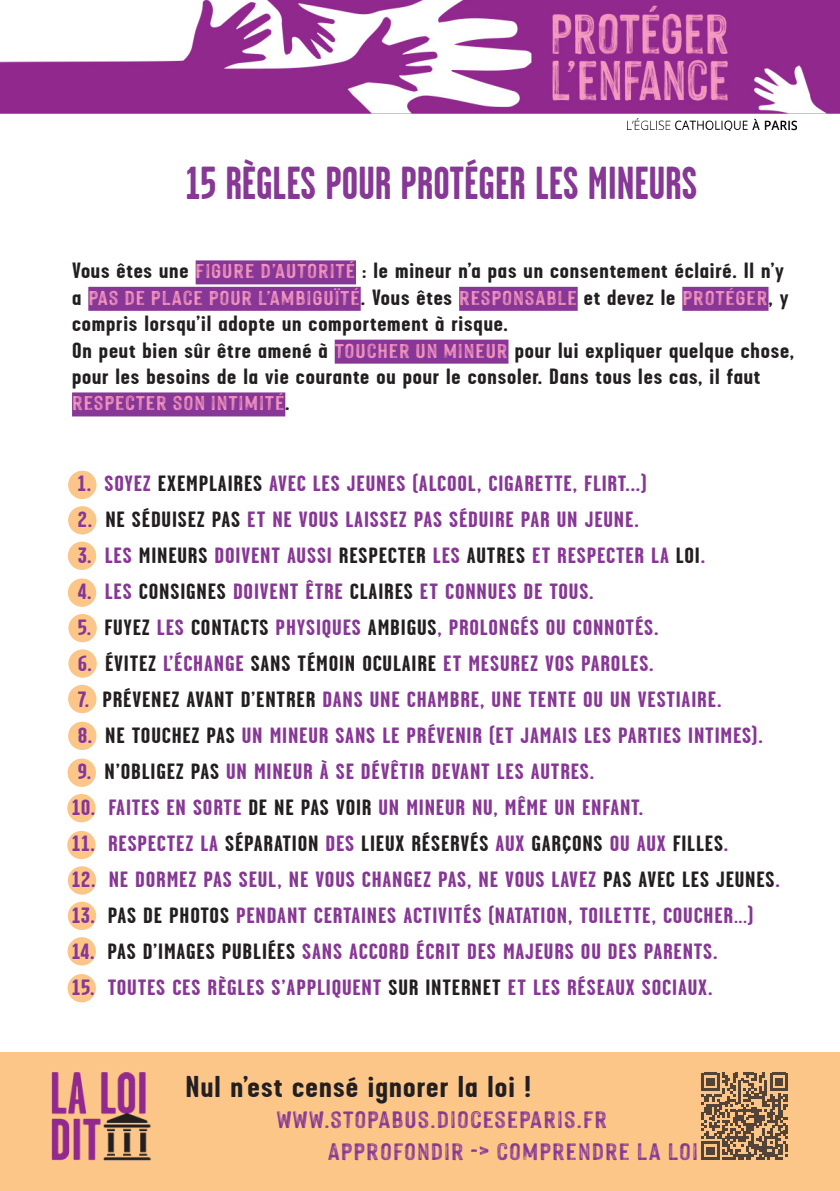
<style>
.page{position:relative;width:840px;height:1191px;background:#fff}
.page>*{position:absolute;margin:0;border:0;box-sizing:border-box;transform-origin:0 0}
.Titre{font:700 46px "Garage Gothic";color:#873795}
.t1{font:700 30px "Garage Gothic";letter-spacing:.03em;color:#231f20;scale:1.22 1}
.t2{font:26px "Hackney Personal Use Only";letter-spacing:.03em;color:#873795;scale:1.22 1}
.t3{font:700 22px "Garage Gothic";letter-spacing:.03em;color:#873795;scale:1.22 1}
.t4{font:700 22px/26.4px "Garage Gothic";letter-spacing:.03em;color:#231f20;scale:1.22 1}
.s1{font-family:"Hackney Personal Use Only";font-weight:400;color:#f395bf}
.s2{color:#231f20}
.s3{color:#873795}
</style>
<div class="page">
<div style="left:68px;top:471px;width:28px;height:28px;background:#fdc689;border-radius:50%"></div>
<div style="left:68px;top:506px;width:28px;height:28px;background:#fdc689;border-radius:50%"></div>
<div style="left:68px;top:541px;width:28px;height:29px;background:#fdc689;border-radius:50%"></div>
<div style="left:68px;top:578px;width:28px;height:29px;background:#fdc689;border-radius:50%"></div>
<div style="left:68px;top:614px;width:29px;height:28px;background:#fdc689;border-radius:50%"></div>
<div style="left:68px;top:649px;width:29px;height:28px;background:#fdc689;border-radius:50%"></div>
<div style="left:68px;top:685px;width:28px;height:28px;background:#fdc689;border-radius:50%"></div>
<div style="left:68px;top:721px;width:28px;height:29px;background:#fdc689;border-radius:50%"></div>
<div style="left:67px;top:758px;width:29px;height:29px;background:#fdc689;border-radius:50%"></div>
<div style="left:67px;top:794px;width:29px;height:28px;background:#fdc689;border-radius:50%"></div>
<div style="left:67px;top:831px;width:29px;height:28px;background:#fdc689;border-radius:50%"></div>
<div style="left:68px;top:866px;width:28px;height:28px;background:#fdc689;border-radius:50%"></div>
<div style="left:68px;top:901px;width:28px;height:29px;background:#fdc689;border-radius:50%"></div>
<div style="left:67px;top:937px;width:29px;height:28px;background:#fdc689;border-radius:50%"></div>
<div style="left:67px;top:974px;width:29px;height:28px;background:#fdc689;border-radius:50%"></div>
<div style="left:0;top:1052px;width:839px;height:139px;background:#fdc689"></div>
<div style="left:195px;top:260px;width:161px;height:24px;background:#873795"></div>
<div style="left:88px;top:287px;width:272px;height:24px;background:#873795"></div>
<div style="left:459px;top:287px;width:118px;height:24px;background:#873795"></div>
<div style="left:682px;top:287px;width:86px;height:24px;background:#873795"></div>
<div style="left:334px;top:340px;width:174px;height:24px;background:#873795"></div>
<div style="left:72px;top:392px;width:213px;height:24px;background:#873795"></div>
<img style="left:0;top:0;width:839px;height:113px">
<img style="left:51px;top:1071px;width:100px;height:90px">
<svg style="left:701px;top:1072px;width:86px;height:87px"></svg>
<img style="left:627px;top:119px;width:168px;height:12px">
<p class="Titre" style="left:186px;top:159px;width:512px">15 RÈGLES POUR PROTÉGER LES MINEURS</p>
<p class="t4" style="left:72px;top:258px;width:588px">Vous êtes une <span class="s1">FIGURE D’AUTORITÉ</span> : le mineur n’a pas un consentement éclairé. Il n’y a <span class="s1">PAS DE PLACE POUR L’AMBIGUÏTÉ</span>. Vous êtes <span class="s1">RESPONSABLE</span> et devez le <span class="s1">PROTÉGER</span>, y compris lorsqu’il adopte un comportement à risque.</p>
<p class="t4" style="left:72px;top:337px;width:593px">On peut bien sûr être amené à <span class="s1">TOUCHER UN MINEUR</span> pour lui expliquer quelque chose, pour les besoins de la vie courante ou pour le consoler. Dans tous les cas, il faut<br><span class="s1">RESPECTER SON INTIMITÉ</span>.</p>
<p class="t3" style="left:78px;top:471px;width:467px">1. SOYEZ <span class="s2">EXEMPLAIRES</span> AVEC LES JEUNES (ALCOOL, CIGARETTE, FLIRT...)</p>
<p class="t3" style="left:78px;top:507px;width:461px">2. <span class="s2">NE SÉDUISEZ PAS</span> ET NE VOUS LAISSEZ PAS SÉDUIRE PAR UN JEUNE.</p>
<p class="t3" style="left:78px;top:543px;width:515px">3. LES <span class="s2">MINEURS</span> DOIVENT AUSSI <span class="s2">RESPECTER</span> LES <span class="s2">AUTRES</span> ET RESPECTER LA <span class="s2">LOI</span>.</p>
<p class="t3" style="left:78px;top:579px;width:424px">4. LES <span class="s2">CONSIGNES</span> DOIVENT ÊTRE <span class="s2">CLAIRES</span> ET CONNUES DE TOUS.</p>
<p class="t3" style="left:78px;top:615px;width:477px">5. <span class="s2">FUYEZ</span> LES <span class="s2">CONTACTS</span> PHYSIQUES <span class="s2">AMBIGUS</span>, PROLONGÉS OU CONNOTÉS.</p>
<p class="t3" style="left:78px;top:651px;width:473px">6. <span class="s2">ÉVITEZ</span> L’ÉCHANGE <span class="s2">SANS TÉMOIN OCULAIRE</span> ET MESUREZ VOS PAROLES.</p>
<p class="t3" style="left:78px;top:687px;width:529px">7. <span class="s2">PRÉVENEZ AVANT D’ENTRER</span> DANS UNE CHAMBRE, UNE TENTE OU UN VESTIAIRE.</p>
<p class="t3" style="left:78px;top:723px;width:562px">8. <span class="s2">NE TOUCHEZ PAS</span> UN MINEUR SANS LE PRÉVENIR (ET JAMAIS LES PARTIES INTIMES).</p>
<p class="t3" style="left:78px;top:759px;width:424px">9. <span class="s2">N’OBLIGEZ PAS</span> UN MINEUR À SE DÉVÊTIR DEVANT LES AUTRES.</p>
<p class="t3" style="left:72px;top:795px;width:469px">10. FAITES EN SORTE <span class="s2">DE NE PAS VOIR</span> UN MINEUR NU, MÊME UN ENFANT.</p>
<p class="t4" style="left:72px;top:830px;width:539px"><span class="s3">11. RESPECTEZ LA</span> SÉPARATION <span class="s3">DES</span> LIEUX RÉSERVÉS <span class="s3">AUX</span> GARÇONS <span class="s3">OU AUX</span> FILLES<span class="s3">.</span></p>
<p class="t3" style="left:72px;top:867px;width:581px">12. NE DORMEZ PAS SEUL, NE VOUS CHANGEZ PAS, NE VOUS LAVEZ <span class="s2">PAS AVEC LES JEUNES</span>.</p>
<p class="t3" style="left:72px;top:903px;width:559px">13. <span class="s2">PAS DE PHOTOS</span> PENDANT CERTAINES ACTIVITÉS (NATATION, TOILETTE, COUCHER…)</p>
<p class="t3" style="left:72px;top:939px;width:530px">14. <span class="s2">PAS D’IMAGES PUBLIÉES</span> SANS ACCORD ÉCRIT DES MAJEURS OU DES PARENTS.</p>
<p class="t3" style="left:72px;top:975px;width:526px">15. TOUTES CES RÈGLES S’APPLIQUENT <span class="s2">SUR INTERNET</span> ET LES RÉSEAUX SOCIAUX.</p>
<p class="t1" style="left:185px;top:1070px;width:284px">Nul n’est censé ignorer la loi !</p>
<p class="t2" style="left:276px;top:1105px;width:273px">WWW.STOPABUS.DIOCESEPARIS.FR</p>
<p class="t2" style="left:327px;top:1137px;width:305px">APPROFONDIR -&gt; COMPRENDRE LA LOI</p>
</div>
